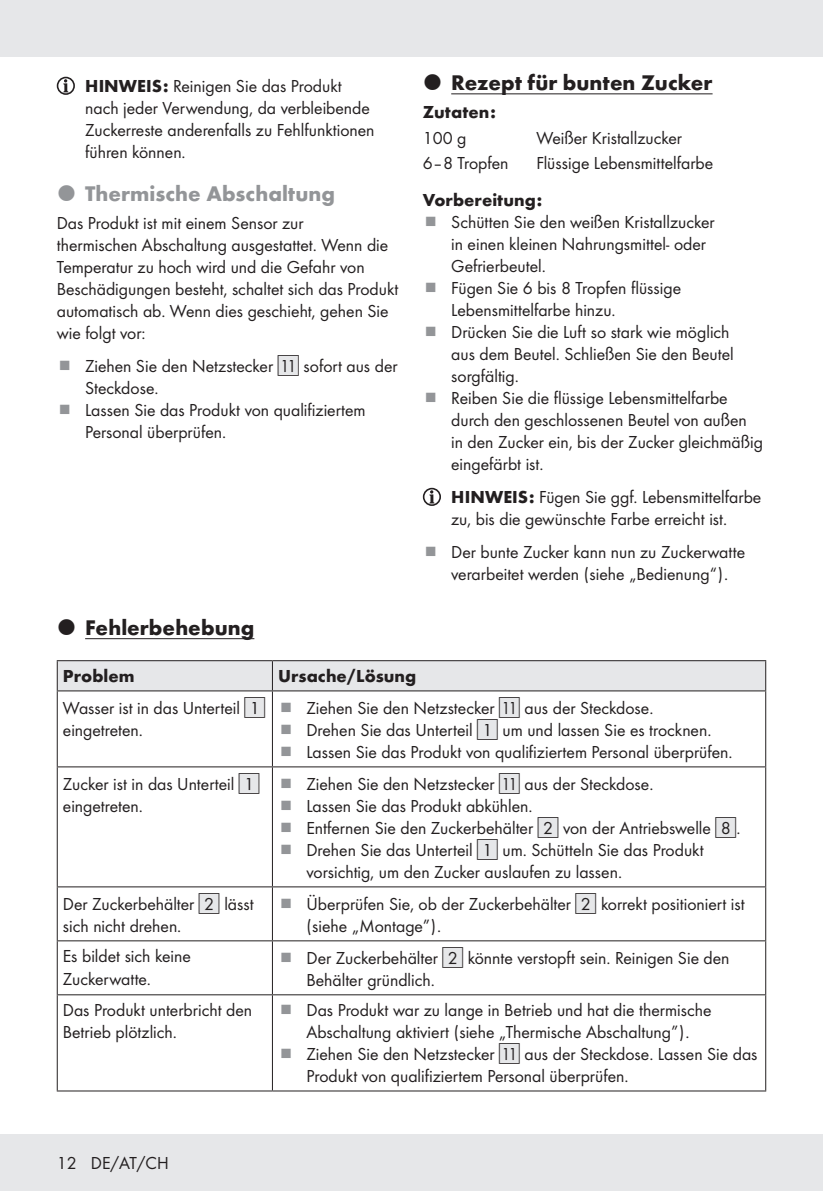
<style>
.page{position:relative;width:823px;height:1191px;background:#fff}
.page>*{position:absolute;margin:0;border:0;box-sizing:border-box;transform-origin:0 0}
.t1{font:700 22px "Futura";color:#231f20}
.t2{font:700 22px "Futura";color:#939598}
.Body{font:18px/22px "Futura Boo";color:#231f20}
.Indent_SB{font:18px/22px "Futura Boo";color:#231f20}
.Headline__Table{font:700 18px "Futura";color:#231f20}
.Headline-03_SB{font:700 18px "Futura";color:#231f20}
.Headline-03{font:700 18px "Futura";letter-spacing:.005em;color:#231f20}
.s1{font-family:"Futura";font-weight:700}
.s2{font-family:"IMP Lidl Num Box";font-size:15.8px;color:#e6e7e9}
.s3{font-family:"IMP Lidl Num Box";font-size:15.8px}
</style>
<div class="page">
<div style="left:0;top:1134px;width:822px;height:57px;background:#e6e7e9"></div>
<div style="left:0;top:0;width:822px;height:57px;background:#e6e7e9"></div>
<div style="left:57px;top:77px;width:18px;height:18px;border:2px solid #231f20;border-radius:50%"></div>
<svg style="left:63px;top:79px;width:5px;height:13px"></svg>
<hr style="left:451px;top:93px;width:261px;height:1px;background:#231f20">
<svg style="left:423px;top:488px;width:17px;height:17px"></svg>
<div style="left:422px;top:488px;width:19px;height:18px;border:2px solid #231f20;border-radius:50%"></div>
<svg style="left:429px;top:490px;width:5px;height:13px"></svg>
<hr style="left:85px;top:638px;width:169px;height:1px;background:#231f20">
<svg style="left:57px;top:660px;width:708px;height:30px"></svg>
<hr style="left:57px;top:690px;width:215px;height:1px;background:#231f20">
<hr style="left:57px;top:691px;width:1px;height:75px;background:#231f20">
<hr style="left:272px;top:690px;width:493px;height:1px;background:#231f20">
<hr style="left:272px;top:691px;width:1px;height:75px;background:#231f20">
<hr style="left:764px;top:691px;width:1px;height:75px;background:#231f20">
<hr style="left:57px;top:766px;width:215px;height:1px;background:#231f20">
<hr style="left:57px;top:767px;width:1px;height:119px;background:#231f20">
<hr style="left:272px;top:766px;width:493px;height:1px;background:#231f20">
<hr style="left:272px;top:767px;width:1px;height:119px;background:#231f20">
<hr style="left:764px;top:767px;width:1px;height:119px;background:#231f20">
<hr style="left:57px;top:886px;width:215px;height:1px;background:#231f20">
<hr style="left:57px;top:887px;width:1px;height:53px;background:#231f20">
<hr style="left:272px;top:886px;width:493px;height:1px;background:#231f20">
<hr style="left:272px;top:887px;width:1px;height:53px;background:#231f20">
<hr style="left:764px;top:887px;width:1px;height:53px;background:#231f20">
<hr style="left:57px;top:940px;width:215px;height:1px;background:#231f20">
<hr style="left:57px;top:941px;width:1px;height:53px;background:#231f20">
<hr style="left:272px;top:940px;width:493px;height:1px;background:#231f20">
<hr style="left:272px;top:941px;width:1px;height:53px;background:#231f20">
<hr style="left:764px;top:941px;width:1px;height:53px;background:#231f20">
<hr style="left:57px;top:994px;width:215px;height:1px;background:#231f20">
<hr style="left:57px;top:995px;width:1px;height:95px;background:#231f20">
<hr style="left:272px;top:994px;width:493px;height:1px;background:#231f20">
<hr style="left:272px;top:995px;width:1px;height:95px;background:#231f20">
<hr style="left:764px;top:995px;width:1px;height:95px;background:#231f20">
<hr style="left:57px;top:1090px;width:215px;height:1px;background:#231f20">
<hr style="left:272px;top:1090px;width:493px;height:1px;background:#231f20">
<p class="Indent_SB" style="left:85px;top:74px;width:291px"><span class="s1">HINWEIS:</span> Reinigen Sie das Produkt nach jeder Verwendung, da verbleibende Zuckerreste anderenfalls zu Fehlfunktionen führen können.</p>
<p class="t2" style="left:85px;top:177px;width:251px">Thermische Abschaltung</p>
<p class="Body" style="left:57px;top:211px;width:343px">Das Produkt ist mit einem Sensor zur<br>thermischen Abschaltung ausgestattet. Wenn die Temperatur zu hoch wird und die Gefahr von Beschädigungen besteht, schaltet sich das Produkt automatisch ab. Wenn dies geschieht, gehen Sie wie folgt vor:</p>
<p class="Body" style="left:85px;top:354px;width:314px">Ziehen Sie den Netzstecker <span class="s2">[</span><span class="s3">11]</span> sofort aus der<br>Steckdose.</p>
<p class="Body" style="left:85px;top:398px;width:282px">Lassen Sie das Produkt von qualifiziertem<br>Personal überprüfen.</p>
<p class="t1" style="left:451px;top:66px;width:263px">Rezept für bunten Zucker</p>
<p class="Headline-03" style="left:422px;top:98px;width:74px">Zutaten:</p>
<p class="Body" style="left:422px;top:126px;width:45px">100 g</p>
<p class="Body" style="left:536px;top:126px;width:147px">Weißer Kristallzucker</p>
<p class="Body" style="left:422px;top:151px;width:87px">6–8 Tropfen</p>
<p class="Body" style="left:536px;top:151px;width:178px">Flüssige Lebensmittelfarbe</p>
<p class="Headline-03_SB" style="left:422px;top:186px;width:121px">Vorbereitung:</p>
<p class="Body" style="left:451px;top:209px;width:265px">Schütten Sie den weißen Kristallzucker in einen kleinen Nahrungsmittel- oder<br>Gefrierbeutel.</p>
<p class="Body" style="left:451px;top:275px;width:231px">Fügen Sie 6 bis 8 Tropfen flüssige<br>Lebensmittelfarbe hinzu.</p>
<p class="Body" style="left:451px;top:319px;width:284px">Drücken Sie die Luft so stark wie möglich aus dem Beutel. Schließen Sie den Beutel sorgfältig.</p>
<p class="Body" style="left:451px;top:385px;width:313px">Reiben Sie die flüssige Lebensmittelfarbe durch den geschlossenen Beutel von außen in den Zucker ein, bis der Zucker gleichmäßig eingefärbt ist.</p>
<p class="Indent_SB" style="left:451px;top:485px;width:311px"><span class="s1">HINWEIS:</span> Fügen Sie ggf. Lebensmittelfarbe zu, bis die gewünschte Farbe erreicht ist.</p>
<p class="Body" style="left:451px;top:540px;width:295px">Der bunte Zucker kann nun zu Zuckerwatte verarbeitet werden (siehe „Bedienung“).</p>
<p class="t1" style="left:85px;top:611px;width:171px">Fehlerbehebung</p>
<p class="Headline__Table" style="left:63px;top:663px;width:73px">Problem</p>
<p class="Headline__Table" style="left:278px;top:663px;width:140px">Ursache/Lösung</p>
<p class="Body" style="left:63px;top:696px;width:204px">Wasser ist in das Unterteil <span class="s2">[</span><span class="s3">1] </span>eingetreten.</p>
<p class="Body" style="left:306px;top:696px;width:346px">Ziehen Sie den Netzstecker <span class="s2">[</span><span class="s3">11]</span> aus der Steckdose.</p>
<p class="Body" style="left:306px;top:718px;width:404px">Drehen Sie das Unterteil <span class="s2">[</span><span class="s3">1]</span> um und lassen Sie es trocknen.</p>
<p class="Body" style="left:306px;top:740px;width:425px">Lassen Sie das Produkt von qualifiziertem Personal überprüfen.</p>
<p class="Body" style="left:63px;top:772px;width:198px">Zucker ist in das Unterteil <span class="s2">[</span><span class="s3">1] </span>eingetreten.</p>
<p class="Body" style="left:306px;top:772px;width:346px">Ziehen Sie den Netzstecker <span class="s2">[</span><span class="s3">11]</span> aus der Steckdose.</p>
<p class="Body" style="left:306px;top:794px;width:225px">Lassen Sie das Produkt abkühlen.</p>
<p class="Body" style="left:306px;top:816px;width:433px">Entfernen Sie den Zuckerbehälter <span class="s2">[</span><span class="s3">2]</span> von der Antriebswelle <span class="s2">[</span><span class="s3">8]</span>.</p>
<p class="Body" style="left:306px;top:838px;width:398px">Drehen Sie das Unterteil <span class="s2">[</span><span class="s3">1]</span> um. Schütteln Sie das Produkt vorsichtig, um den Zucker auslaufen zu lassen.</p>
<p class="Body" style="left:63px;top:892px;width:192px">Der Zuckerbehälter <span class="s2">[</span><span class="s3">2]</span> lässt sich nicht drehen.</p>
<p class="Body" style="left:306px;top:892px;width:439px">Überprüfen Sie, ob der Zuckerbehälter <span class="s2">[</span><span class="s3">2]</span> korrekt positioniert ist (siehe „Montage”).</p>
<p class="Body" style="left:63px;top:944px;width:129px">Es bildet sich keine<br>Zuckerwatte.</p>
<p class="Body" style="left:306px;top:946px;width:424px">Der Zuckerbehälter <span class="s2">[</span><span class="s3">2]</span> könnte verstopft sein. Reinigen Sie den<br>Behälter gründlich.</p>
<p class="Body" style="left:63px;top:998px;width:190px">Das Produkt unterbricht den<br>Betrieb plötzlich.</p>
<p class="Body" style="left:306px;top:998px;width:406px">Das Produkt war zu lange in Betrieb und hat die thermische<br>Abschaltung aktiviert (siehe „Thermische Abschaltung”).</p>
<p class="Body" style="left:306px;top:1042px;width:452px">Ziehen Sie den Netzstecker <span class="s2">[</span><span class="s3">11]</span> aus der Steckdose. Lassen Sie das<br>Produkt von qualifiziertem Personal überprüfen.</p>
<p class="Body" style="left:57px;top:1151px;width:113px">12 DE/AT/CH</p>
</div>
